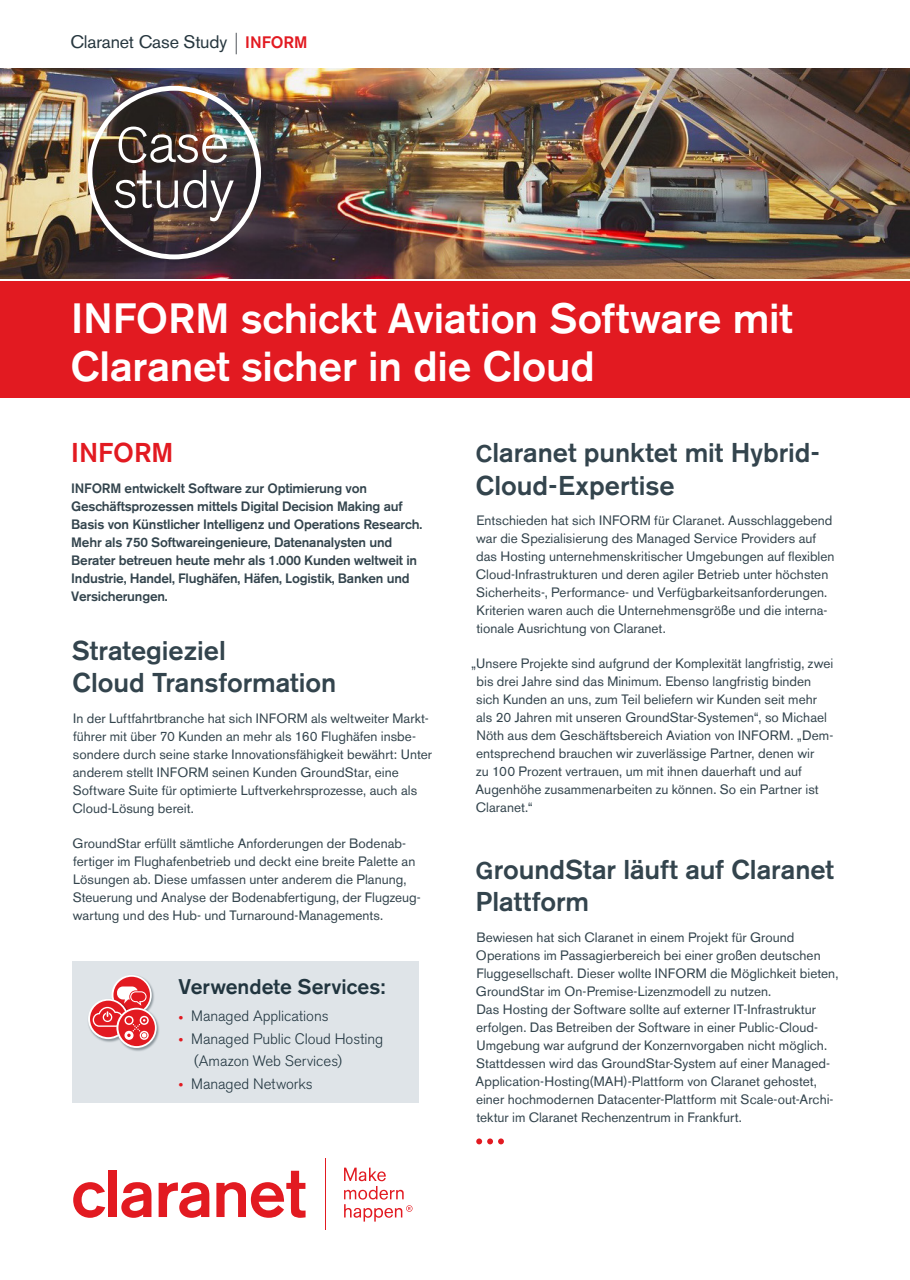
<style>
.page{position:relative;width:910px;height:1280px;background:#fff}
.page>*{position:absolute;margin:0;border:0;box-sizing:border-box;transform-origin:0 0}
._02_Title{font:500 42px/48px "Akzidenz Grotesk BQ";letter-spacing:-.005em;color:#fff}
.Absatzformat_1{font:500 27px/32.4px "Akzidenz Grotesk BQ";letter-spacing:-.005em;color:#33444d}
.Title_para_CS{font:500 27px/32.4px "Akzidenz Grotesk BQ";color:#33444d}
.About_titleTitle{font:500 27px "Akzidenz Grotesk BQ";color:#e21a21}
.Text_Para{font:500 21px "Akzidenz Grotesk BQ";color:#21353f}
.Text_intro{font:18px "Akzidenz Grotesk BQ";letter-spacing:-.01em;color:#27373f}
.Text_Para-2{font:300 15px "Akzidenz Grotesk BQ";letter-spacing:-.005em;color:#21353f}
.Text_Para-3{font:13.5px/18px "Akzidenz Grotesk BQ";letter-spacing:.005em;color:#33444d}
.about_text_2{font:500 13.5px/18px "Akzidenz Grotesk BQ";letter-spacing:-.015em;color:#33444d}
.s1{font-weight:500;font-size:16.5px;color:#e21a21}
.s2{color:#e21a21}
.s3{font-size:24px}
</style>
<div class="page">
<img style="left:0;top:69px;width:910px;height:210px">
<div style="left:0;top:282px;width:910px;height:116px;background:#e21a21"></div>
<svg style="left:236px;top:33px;width:1px;height:21px"></svg>
<img style="left:87px;top:86px;width:174px;height:173px">
<div style="left:72px;top:961px;width:346px;height:142px;background:#dfe4e8"></div>
<img style="left:140px;top:976px;width:14px;height:30px">
<svg style="left:111px;top:975px;width:41px;height:40px"></svg>
<div style="left:113px;top:977px;width:37px;height:36px;background:#e21a21;border-radius:50%"></div>
<img style="left:88px;top:1024px;width:27px;height:18px">
<svg style="left:88px;top:999px;width:40px;height:40px"></svg>
<svg style="left:90px;top:1001px;width:37px;height:36px"></svg>
<img style="left:115px;top:1006px;width:44px;height:45px">
<svg style="left:116px;top:1008px;width:41px;height:40px"></svg>
<div style="left:118px;top:1009px;width:37px;height:37px;background:#e21a21;border-radius:50%"></div>
<svg style="left:93px;top:986px;width:56px;height:54px"></svg>
<svg style="left:476px;top:1138px;width:28px;height:6px"></svg>
<hr style="left:325px;top:1159px;width:1px;height:71px;background:#e21a21">
<svg style="left:344px;top:1167px;width:68px;height:54px"></svg>
<svg style="left:73px;top:1182px;width:32px;height:36px"></svg>
<div style="left:108px;top:1171px;width:9px;height:46px;background:#e21a21"></div>
<svg style="left:121px;top:1182px;width:30px;height:36px"></svg>
<svg style="left:159px;top:1182px;width:50px;height:36px"></svg>
<svg style="left:216px;top:1171px;width:90px;height:47px"></svg>
<p class="Text_intro" style="left:70px;top:31px;width:239px">Claranet Case Study <span class="s1">INFORM</span></p>
<p class="_02_Title" style="left:71px;top:294px;width:723px">INFORM schickt Aviation Software mit<br>Claranet sicher in die Cloud</p>
<p class="About_titleTitle" style="left:71px;top:436px;width:104px">INFORM</p>
<p class="about_text_2" style="left:71px;top:479px;width:352px">INFORM entwickelt Software zur Optimierung von Geschäftsprozessen mittels Digital Decision Making auf Basis von Künstlicher Intelligenz und Operations Research.<br>Mehr als 750 Softwareingenieure, Datenanalysten und Berater betreuen heute mehr als 1.000 Kunden weltweit in Industrie, Handel, Flughäfen, Häfen, Logistik, Banken und Versicherungen.</p>
<p class="Title_para_CS" style="left:72px;top:634px;width:266px">Strategieziel<br>Cloud Transformation</p>
<p class="Text_Para-3" style="left:73px;top:709px;width:361px">In der Luftfahrtbranche hat sich INFORM als weltweiter Markt&shy;führer mit über 70 Kunden an mehr als 160 Flughäfen insbe&shy;sondere durch seine starke Innovationsfähigkeit bewährt: Unter anderem stellt INFORM seinen Kunden GroundStar, eine Software Suite für optimierte Luftverkehrsprozesse, auch als Cloud-Lösung bereit.</p>
<p class="Text_Para-3" style="left:73px;top:834px;width:350px">GroundStar erfüllt sämtliche Anforderungen der Bodenab&shy;fertiger im Flughafenbetrieb und deckt eine breite Palette an Lösungen ab. Diese umfassen unter anderem die Planung, Steuerung und Analyse der Bodenabfertigung, der Flugzeug&shy;wartung und des Hub- und Turnaround-Managements.</p>
<p class="Text_Para" style="left:179px;top:973px;width:208px">Verwendete Services:</p>
<p class="Text_Para-2" style="left:179px;top:1007px;width:151px"><span class="s2">•</span> Managed Applications</p>
<p class="Text_Para-2" style="left:179px;top:1030px;width:206px"><span class="s2">•</span> Managed Public Cloud Hosting</p>
<p class="Text_Para-2" style="left:194px;top:1052px;width:149px">(Amazon Web Services)</p>
<p class="Text_Para-2" style="left:179px;top:1075px;width:136px"><span class="s2">•</span> Managed Networks</p>
<p class="Absatzformat_1" style="left:476px;top:436px;width:346px"><span class="s3">C</span>laranet punktet mit Hybrid-<br>Cloud-Expertise</p>
<p class="Text_Para-3" style="left:476px;top:512px;width:360px">Entschieden hat sich INFORM für Claranet. Ausschlaggebend war die Spezialisierung des Managed Service Providers auf das Hosting unternehmenskritischer Umgebungen auf flexiblen Cloud-Infrastrukturen und deren agiler Betrieb unter höchsten Sicherheits-, Performance- und Verfügbarkeitsanforderungen.<br>Kriterien waren auch die Unternehmensgröße und die interna&shy;tionale Ausrichtung von Claranet.</p>
<p class="Text_Para-3" style="left:476px;top:655px;width:359px;text-indent:-4px">„Unsere Projekte sind aufgrund der Komplexität langfristig, zwei bis drei Jahre sind das Minimum. Ebenso langfristig binden sich Kunden an uns, zum Teil beliefern wir Kunden seit mehr als 20 Jahren mit unseren GroundStar-Systemen“, so Michael Nöth aus dem Geschäftsbereich Aviation von INFORM. „Dem&shy;entsprechend brauchen wir zuverlässige Partner, denen wir<br>zu 100 Prozent vertrauen, um mit ihnen dauerhaft und auf Augenhöhe zusammenarbeiten zu können. So ein Partner ist Claranet.“</p>
<p class="Absatzformat_1" style="left:475px;top:853px;width:360px"><span class="s3">G</span>roundStar läuft auf Claranet<br>Plattform</p>
<p class="Text_Para-3" style="left:476px;top:928px;width:364px">Bewiesen hat sich Claranet in einem Projekt für Ground Operations im Passagierbereich bei einer großen deutschen Fluggesellschaft. Dieser wollte INFORM die Möglichkeit bieten, GroundStar im On-Premise-Lizenzmodell zu nutzen.<br>Das Hosting der Software sollte auf externer IT-Infrastruktur erfolgen. Das Betreiben der Software in einer Public-Cloud-Umgebung war aufgrund der Konzernvorgaben nicht möglich.<br>Stattdessen wird das GroundStar-System auf einer Managed-Application-Hosting(MAH)-Plattform von Claranet gehostet, einer hochmodernen Datacenter-Plattform mit Scale-out-Archi&shy;tektur im Claranet Rechenzentrum in Frankfurt.</p>
</div>
